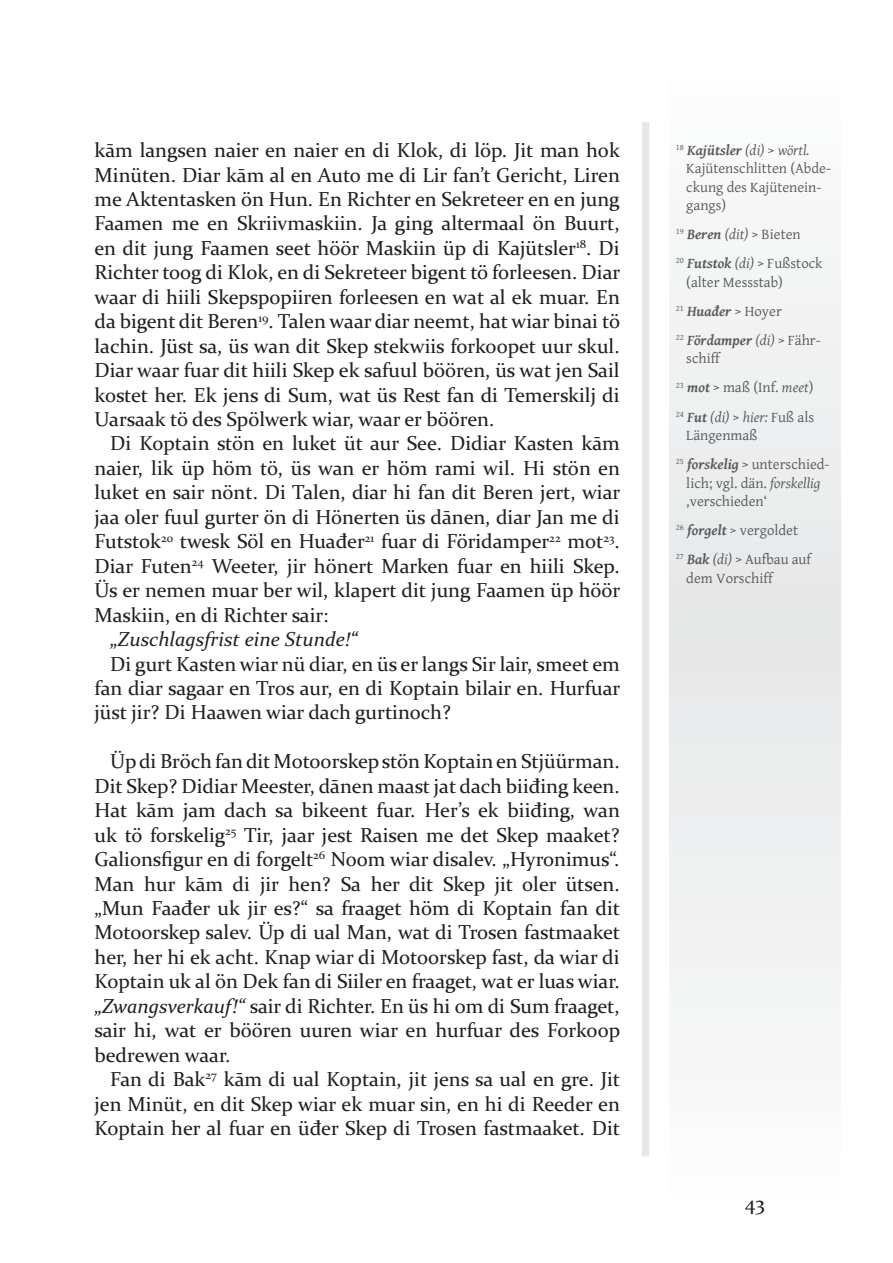
<style>
.page{position:relative;width:893px;height:1263px;background:#fff}
.page>*{position:absolute;margin:0;border:0;box-sizing:border-box;transform-origin:0 0}
.t1{font:20.4px/24.5px "Constantia";color:#231f20;text-align:justify}
.t2{font:italic 20.4px "Constantia";color:#231f20}
.t3{font:14.85px/29px "Gentium Basic";color:#58595b}
.s1{font-style:italic}
.s2{font-weight:700;font-style:italic}
</style>
<div class="page">
<div style="left:642px;top:122px;width:7px;height:1034px;background:#e6e7e8"></div>
<div style="left:669px;top:68px;width:171px;height:1127px;background:#f1f1f2"></div>
<p class="t1" style="left:95px;top:140px;width:527px">kām langsen naier en naier en di Klok, di löp. Jit man hok Minüten. Diar kām al en Auto me di Lir fan’t Gericht, Liren me Aktentasken ön Hun. En Richter en Sekreteer en en jung Faamen me en Skriivmaskiin. Ja ging altermaal ön Buurt, en dit jung Faamen seet höör Maskiin üp di Kajütsler<sup>18</sup>. Di Richter toog di Klok, en di Sekreteer bigent tö forleesen. Diar waar di hiili Skepspopiiren forleesen en wat al ek muar. En da bigent dit Beren<sup>19</sup>. Talen waar diar neemt, hat wiar binai tö lachin. Jüst sa, üs wan dit Skep stekwiis forkoopet uur skul.<br>Diar waar fuar dit hiili Skep ek safuul böören, üs wat jen Sail kostet her. Ek jens di Sum, wat üs Rest fan di Temerskilj di Uarsaak tö des Spölwerk wiar, waar er böören.</p>
<p class="t1" style="left:95px;top:433px;width:527px;text-indent:16px">Di Koptain stön en luket üt aur See. Didiar Kasten kām naier, lik üp höm tö, üs wan er höm rami wil. Hi stön en luket en sair nönt. Di Talen, diar hi fan dit Beren jert, wiar jaa oler fuul gurter ön di Hönerten üs dānen, diar Jan me di Futstok<sup>20</sup> twesk Söl en Huađer<sup>21</sup> fuar di Föridamper<sup>22</sup> mot<sup>23</sup>.<br>Diar Futen<sup>24</sup> Weeter, jir hönert Marken fuar en hiili Skep.<br>Üs er nemen muar ber wil, klapert dit jung Faamen üp höör Maskiin, en di Richter sair:</p>
<p class="t2" style="left:110px;top:631px;width:249px">„Zuschlagsfrist eine Stunde!“</p>
<p class="t1" style="left:95px;top:653px;width:527px;text-indent:16px">Di gurt Kasten wiar nü diar, en üs er langs Sir lair, smeet em fan diar sagaar en Tros aur, en di Koptain bilair en. Hurfuar jüst jir? Di Haawen wiar dach gurtinoch?</p>
<p class="t1" style="left:95px;top:751px;width:527px;text-indent:16px">Üp di Bröch fan dit Motoorskep stön Koptain en Stjüürman.<br>Dit Skep? Didiar Meester, dānen maast jat dach biiđing keen.<br>Hat kām jam dach sa bikeent fuar. Her’s ek biiđing, wan uk tö forskelig<sup>25</sup> Tir, jaar jest Raisen me det Skep maaket?<br>Galionsfigur en di forgelt<sup>26</sup> Noom wiar disalev. „Hyronimus“.<br>Man hur kām di jir hen? Sa her dit Skep jit oler ütsen. „Mun Faađer uk jir es?“ sa fraaget höm di Koptain fan dit Motoorskep salev. Üp di ual Man, wat di Trosen fastmaaket her, her hi ek acht. Knap wiar di Motoorskep fast, da wiar di Koptain uk al ön Dek fan di Siiler en fraaget, wat er luas wiar. <span class="s1">„Zwangsverkauf!“</span> sair di Richter. En üs hi om di Sum fraaget, sair hi, wat er böören uuren wiar en hurfuar des Forkoop bedrewen waar.</p>
<p class="t1" style="left:95px;top:1069px;width:527px;text-indent:16px">Fan di Bak<sup>27</sup> kām di ual Koptain, jit jens sa ual en gre. Jit jen Minüt, en dit Skep wiar ek muar sin, en hi di Reeder en Koptain her al fuar en üđer Skep di Trosen fastmaaket. Dit</p>
<p class="t3" style="left:686px;top:142px;width:146px;line-height:18.5px;text-indent:-10px"><sup>18</sup> <span class="s2">Kajütsler</span> <span class="s1">(di)</span> &gt; <span class="s1">wörtl.<br></span>Kajütenschlitten (Abde&shy;ckung des Kajütenein&shy;gangs)</p>
<p class="t3" style="left:676px;top:221px;width:148px"><sup>19</sup> <span class="s2">Beren</span> <span class="s1">(dit)</span> &gt; Bieten<br><sup>20</sup> <span class="s2">Futstok</span> <span class="s1">(di)</span> &gt; Fußstock</p>
<p class="t3" style="left:676px;top:269px;width:146px;text-indent:10px">(alter Messstab)<br><sup>21</sup> <span class="s2">Huađer</span> &gt; Hoyer<br><sup>22</sup> <span class="s2">Fördamper</span> <span class="s1">(di)</span> &gt; Fähr-</p>
<p class="t3" style="left:676px;top:345px;width:140px;text-indent:10px">schiff<br><sup>23</sup> <span class="s2">mot</span> &gt; maß (Inf. <span class="s1">meet</span>)<br><sup>24</sup> <span class="s2">Fut</span> <span class="s1">(di)</span> &gt; <span class="s1">hier:</span> Fuß als</p>
<p class="t3" style="left:676px;top:422px;width:155px;text-indent:10px">Längenmaß<br><sup>25</sup> <span class="s2">forskelig</span> &gt; unterschied-</p>
<p class="t3" style="left:686px;top:475px;width:136px;line-height:18.5px">lich; vgl. dän. <span class="s1">forskellig </span>,verschieden‘</p>
<p class="t3" style="left:676px;top:517px;width:137px"><sup>26</sup> <span class="s2">forgelt</span> &gt; vergoldet<br><sup>27</sup> <span class="s2">Bak</span> <span class="s1">(di)</span> &gt; Aufbau auf</p>
<p class="t3" style="left:686px;top:564px;width:88px">dem Vorschiff</p>
<p class="t1" style="left:745px;top:1193px;width:21px">43</p>
</div>
